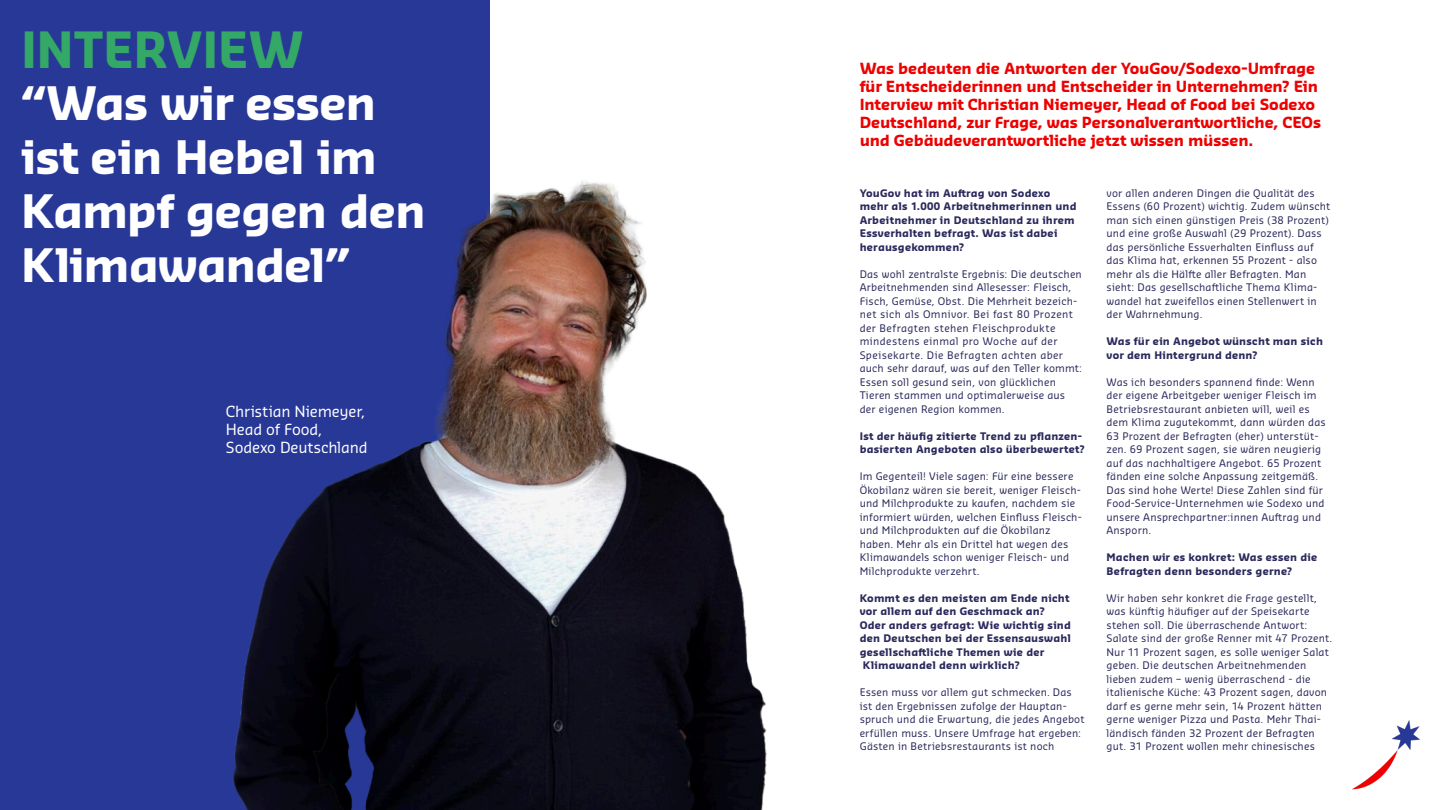
<style>
.page{position:relative;width:1440px;height:810px;background:#fff}
.page>*{position:absolute;margin:0;border:0;box-sizing:border-box;transform-origin:0 0}
.Outline_65_pt{font:700 48.75px "Sansa Pro";letter-spacing:-.01em;color:#34a866}
.H2_60_pt{font:700 45px/54px "Sansa Pro";letter-spacing:-.025em;color:#fff}
.Überschrift_semibold_blau_20pt{font:700 15px/18px "Sansa Pro";letter-spacing:-.01em;color:#e00}
.Sansa_reg_20_pt_blau{font:15px/18px "Sansa Pro";letter-spacing:-.01em;color:#fff}
.Fließtext_14_pt_Flatter{font:10.2px/13.5px "Sansa Pro";letter-spacing:.02em;color:#2a295c}
.Fließtext_14_pt_Flatter-2{font:700 10.2px/13.5px "Sansa Pro";letter-spacing:.02em;color:#2a295c}
.Fließtext_14_pt_Flatter-3{font:10.2px "Sansa Pro";letter-spacing:.04em;color:#2a295c}
</style>
<div class="page">
<div style="left:0;top:0;width:490px;height:810px;background:#283897"></div>
<img style="left:233px;top:181px;width:534px;height:629px">
<img style="left:1352px;top:720px;width:68px;height:70px">
<p class="Outline_65_pt" style="left:21px;top:17px;width:284px">INTERVIEW</p>
<p class="H2_60_pt" style="left:21px;top:75px;width:406px">“Was wir essen ist ein Hebel im<br>Kampf gegen den<br>Klimawandel”</p>
<p class="Sansa_reg_20_pt_blau" style="left:226px;top:402px;width:143px">Christian Niemeyer,<br>Head of Food,<br>Sodexo Deutschland</p>
<p class="Überschrift_semibold_blau_20pt" style="left:860px;top:59px;width:463px">Was bedeuten die Antworten der YouGov/Sodexo-Umfrage für Entscheiderinnen und Entscheider in Unternehmen? Ein Interview mit Christian Niemeyer, Head of Food bei Sodexo Deutschland, zur Frage, was Personalverantwortliche, CEOs und Gebäudeverantwortliche jetzt wissen müssen.</p>
<p class="Fließtext_14_pt_Flatter-2" style="left:860px;top:186px;width:192px">YouGov hat im Auftrag von Sodexo</p>
<p class="Fließtext_14_pt_Flatter-2" style="left:860px;top:199px;width:218px">mehr als 1.000 Arbeitnehmerinnen und<br>Arbeitnehmer in Deutschland zu ihrem<br>Essverhalten befragt. Was ist dabei</p>
<p class="Fließtext_14_pt_Flatter-2" style="left:860px;top:240px;width:106px">herausgekommen?</p>
<p class="Fließtext_14_pt_Flatter" style="left:860px;top:267px;width:224px">Das wohl zentralste Ergebnis: Die deutschen Arbeitnehmenden sind Allesesser: Fleisch, Fisch, Gemüse, Obst. Die Mehrheit bezeich&shy;net sich als Omnivor. Bei fast 80 Prozent</p>
<p class="Fließtext_14_pt_Flatter-3" style="left:860px;top:321px;width:197px">der Befragten stehen Fleischprodukte</p>
<p class="Fließtext_14_pt_Flatter-3" style="left:860px;top:335px;width:199px">mindestens einmal pro Woche auf der</p>
<p class="Fließtext_14_pt_Flatter-3" style="left:860px;top:348px;width:205px">Speisekarte. Die Befragten achten aber</p>
<p class="Fließtext_14_pt_Flatter" style="left:860px;top:361px;width:224px">auch sehr darauf, was auf den Teller kommt:<br>Essen soll gesund sein, von glücklichen<br>Tieren stammen und optimalerweise aus</p>
<p class="Fließtext_14_pt_Flatter" style="left:860px;top:402px;width:146px">der eigenen Region kommen.</p>
<p class="Fließtext_14_pt_Flatter-2" style="left:860px;top:429px;width:227px">Ist der häufig zitierte Trend zu pflanzen&shy;basierten Angeboten also überbewertet?</p>
<p class="Fließtext_14_pt_Flatter" style="left:860px;top:469px;width:224px">Im Gegenteil! Viele sagen: Für eine bessere Ökobilanz wären sie bereit, weniger Fleisch&shy;und Milchprodukte zu kaufen, nachdem sie informiert würden, welchen Einfluss Fleisch&shy;und Milchprodukten auf die Ökobilanz haben. Mehr als ein Drittel hat wegen des Klimawandels schon weniger Fleisch- und Milchprodukte verzehrt.</p>
<p class="Fließtext_14_pt_Flatter-2" style="left:860px;top:591px;width:211px">Kommt es den meisten am Ende nicht vor allem auf den Geschmack an?</p>
<p class="Fließtext_14_pt_Flatter-2" style="left:860px;top:618px;width:213px;text-align:justify">Oder anders gefragt: Wie wichtig sind den Deutschen bei der Essensauswahl gesellschaftliche Themen wie der</p>
<p class="Fließtext_14_pt_Flatter-2" style="left:863px;top:658px;width:158px">Klimawandel denn wirklich?</p>
<p class="Fließtext_14_pt_Flatter" style="left:860px;top:685px;width:226px">Essen muss vor allem gut schmecken. Das ist den Ergebnissen zufolge der Hauptan&shy;spruch und die Erwartung, die jedes Angebot erfüllen muss. Unsere Umfrage hat ergeben:<br>Gästen in Betriebsrestaurants ist noch</p>
<p class="Fließtext_14_pt_Flatter" style="left:1107px;top:186px;width:225px">vor allen anderen Dingen die Qualität des Essens (60 Prozent) wichtig. Zudem wünscht man sich einen günstigen Preis (38 Prozent) und eine große Auswahl (29 Prozent). Dass das persönliche Essverhalten Einfluss auf das Klima hat, erkennen 55 Prozent - also mehr als die Hälfte aller Befragten. Man sieht: Das gesellschaftliche Thema Klima&shy;wandel hat zweifellos einen Stellenwert in der Wahrnehmung.</p>
<p class="Fließtext_14_pt_Flatter-2" style="left:1107px;top:334px;width:218px">Was für ein Angebot wünscht man sich vor dem Hintergrund denn?</p>
<p class="Fließtext_14_pt_Flatter" style="left:1107px;top:375px;width:221px">Was ich besonders spannend finde: Wenn der eigene Arbeitgeber weniger Fleisch im Betriebsrestaurant anbieten will, weil es dem Klima zugutekommt, dann würden das 63 Prozent der Befragten (eher) unterstüt&shy;zen. 69 Prozent sagen, sie wären neugierig auf das nachhaltigere Angebot. 65 Prozent fänden eine solche Anpassung zeitgemäß.<br>Das sind hohe Werte! Diese Zahlen sind für Food-Service-Unternehmen wie Sodexo und unsere Ansprechpartner:innen Auftrag und Ansporn.</p>
<p class="Fließtext_14_pt_Flatter-2" style="left:1107px;top:550px;width:212px">Machen wir es konkret: Was essen die<br>Befragten denn besonders gerne?</p>
<p class="Fließtext_14_pt_Flatter" style="left:1107px;top:591px;width:227px">Wir haben sehr konkret die Frage gestellt, was künftig häufiger auf der Speisekarte stehen soll. Die überraschende Antwort:<br>Salate sind der große Renner mit 47 Prozent.<br>Nur 11 Prozent sagen, es solle weniger Salat geben. Die deutschen Arbeitnehmenden lieben zudem – wenig überraschend - die</p>
<p class="Fließtext_14_pt_Flatter" style="left:1107px;top:685px;width:222px">italienische Küche: 43 Prozent sagen, davon darf es gerne mehr sein, 14 Prozent hätten gerne weniger Pizza und Pasta. Mehr Thai&shy;ländisch fänden 32 Prozent der Befragten gut. 31 Prozent wollen mehr chinesisches</p>
</div>
